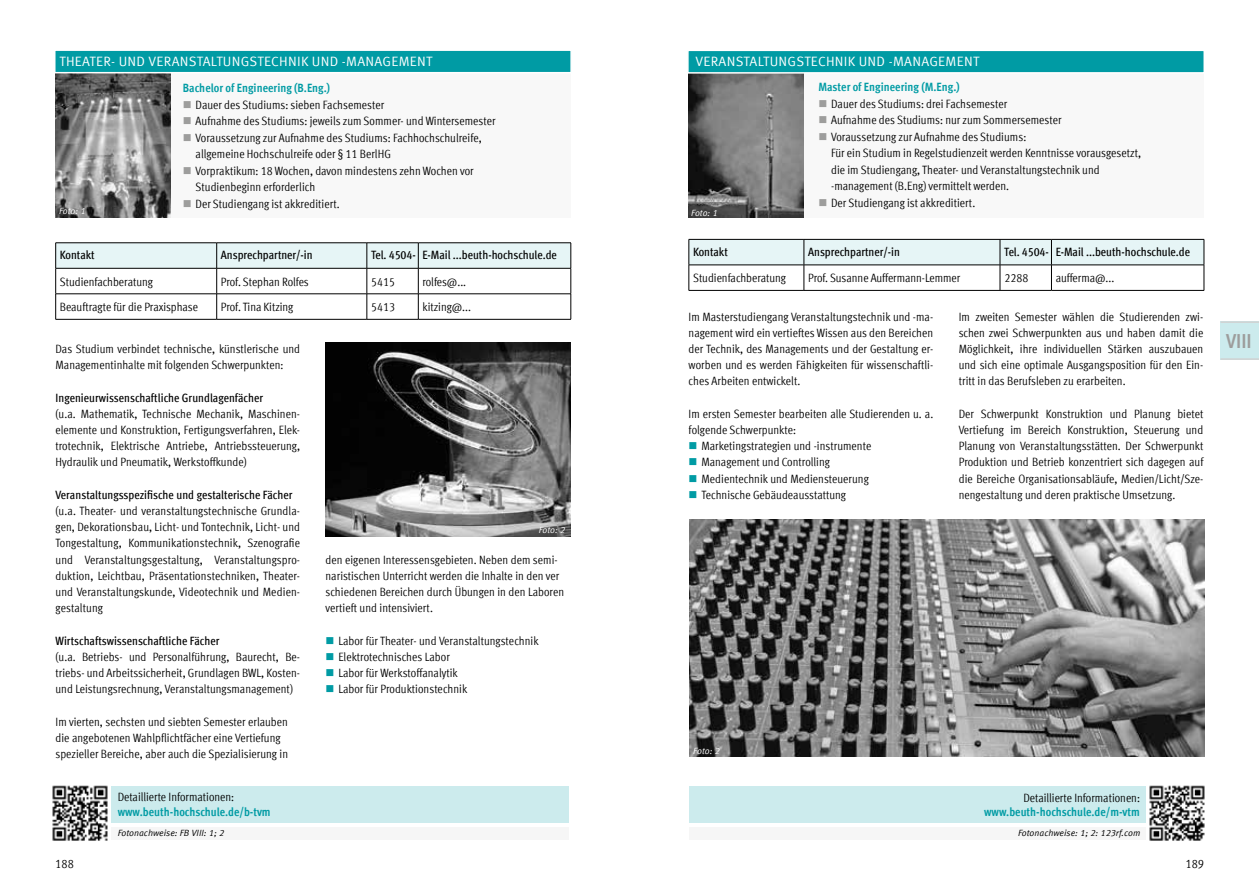
<style>
.page{position:relative;width:1259px;height:893px;background:#fff}
.page>*{position:absolute;margin:0;border:0;box-sizing:border-box;transform-origin:0 0}
.t1{font:700 condensed 20.25px "Meta Offc";color:#9d9d9c}
.t2{font:13.5px "Meta Offc Norm";letter-spacing:.02em;color:#fff}
.t3{font:condensed 12.3px "Meta Offc";color:#000}
.t4{font:condensed 12px/16.2px "Meta Offc";color:#000}
.t5{font:500 condensed 12px "Meta Offc";color:#000}
.t6{font:700 condensed 12px "Meta Offc";color:#009ba4}
.t7{font:9px "Meta Offc Norm Ita";color:#000}
.t8{font:9px "Meta Offc Norm Ita";color:#fff}
.s1{color:#9d9d9c}
.s2{color:#009ba4}
</style>
<div class="page">
<img style="left:55px;top:73px;width:116px;height:145px">
<div style="left:171px;top:72px;width:399px;height:146px;background:#f8f8f8"></div>
<div style="left:54px;top:49px;width:518px;height:24px;background:#009ba4;border:2px solid #fff"></div>
<svg style="left:55px;top:243px;width:516px;height:76px"></svg>
<hr style="left:55px;top:319px;width:162px;height:1px;background:#000">
<hr style="left:217px;top:319px;width:150px;height:1px;background:#000">
<hr style="left:367px;top:319px;width:51px;height:1px;background:#000">
<hr style="left:418px;top:319px;width:153px;height:1px;background:#000">
<img style="left:325px;top:342px;width:245px;height:195px">
<div style="left:55px;top:827px;width:513px;height:13px;background:#f6f6f6"></div>
<div style="left:54px;top:786px;width:514px;height:37px;background:#ccebed"></div>
<img style="left:52px;top:785px;width:59px;height:56px">
<img style="left:688px;top:74px;width:116px;height:144px">
<div style="left:804px;top:73px;width:399px;height:145px;background:#f8f8f8"></div>
<svg style="left:688px;top:239px;width:516px;height:51px"></svg>
<hr style="left:688px;top:290px;width:116px;height:1px;background:#000">
<hr style="left:804px;top:290px;width:196px;height:1px;background:#000">
<hr style="left:1000px;top:290px;width:51px;height:1px;background:#000">
<hr style="left:1051px;top:290px;width:153px;height:1px;background:#000">
<div style="left:687px;top:50px;width:518px;height:24px;background:#009ba4;border:2px solid #fff"></div>
<img style="left:689px;top:519px;width:515px;height:238px">
<div style="left:689px;top:827px;width:513px;height:13px;background:#f6f6f6"></div>
<div style="left:689px;top:786px;width:514px;height:37px;background:#ccebed"></div>
<img style="left:1146px;top:785px;width:59px;height:56px">
<div style="left:1220px;top:321px;width:39px;height:39px;background:#ccebed"></div>
<hr style="left:1220px;top:321px;width:39px;height:2px;background:#d0d0d0">
<hr style="left:1220px;top:358px;width:39px;height:2px;background:#d0d0d0">
<p class="t2" style="left:59px;top:53px;width:374px">THEATER- UND VERANSTALTUNGSTECHNIK UND -MANAGEMENT</p>
<p class="t8" style="left:59px;top:206px;width:28px">Foto: 1</p>
<p class="t6" style="left:183px;top:81px;width:149px">Bachelor of Engineering (B.Eng.)</p>
<p class="t4" style="left:183px;top:96px;width:203px"><span class="s1">■</span> Dauer des Studiums: sieben Fachsemester</p>
<p class="t4" style="left:183px;top:113px;width:314px"><span class="s1">■</span> Aufnahme des Studiums: jeweils zum Sommer- und Wintersemester</p>
<p class="t4" style="left:196px;top:129px;width:288px;text-indent:-13px"><span class="s1">■</span> Voraussetzung zur Aufnahme des Studiums: Fachhochschulreife, allgemeine Hochschulreife oder § 11 BerlHG</p>
<p class="t4" style="left:196px;top:162px;width:280px;text-indent:-13px"><span class="s1">■</span> Vorpraktikum: 18 Wochen, davon mindestens zehn Wochen vor<br>Studienbeginn erforderlich</p>
<p class="t4" style="left:183px;top:195px;width:158px"><span class="s1">■</span> Der Studiengang ist akkreditiert.</p>
<p class="t5" style="left:60px;top:248px;width:36px">Kontakt</p>
<p class="t5" style="left:221px;top:248px;width:93px">Ansprechpartner/-in</p>
<p class="t5" style="left:371px;top:248px;width:187px">Tel. 4504- E-Mail ...beuth-hochschule.de</p>
<p class="t4" style="left:60px;top:274px;width:94px">Studienfachberatung</p>
<p class="t4" style="left:221px;top:274px;width:89px">Prof. Stephan Rolfes</p>
<p class="t4" style="left:371px;top:274px;width:25px">5415</p>
<p class="t4" style="left:422px;top:274px;width:45px">rolfes@...</p>
<p class="t4" style="left:60px;top:299px;width:140px">Beauftragte für die Praxisphase</p>
<p class="t4" style="left:221px;top:299px;width:74px">Prof. Tina Kitzing</p>
<p class="t4" style="left:371px;top:299px;width:26px">5413</p>
<p class="t4" style="left:422px;top:299px;width:50px">kitzing@...</p>
<p class="t4" style="left:56px;top:341px;width:246px">Das Studium verbindet technische, künstlerische und<br>Managementinhalte mit folgenden Schwerpunkten:</p>
<p class="t5" style="left:56px;top:390px;width:209px">Ingenieurwissenschaftliche Grundlagenfächer</p>
<p class="t4" style="left:56px;top:406px;width:246px;text-align:justify">(u.a. Mathematik, Technische Mechanik, Maschinen&shy;elemente und Konstruktion, Fertigungsverfahren, Elek&shy;trotechnik, Elektrische Antriebe, Antriebssteuerung, Hydraulik und Pneumatik, Werkstoffkunde)</p>
<p class="t5" style="left:56px;top:488px;width:238px">Veranstaltungsspezifische und gestalterische Fächer</p>
<p class="t4" style="left:56px;top:503px;width:246px;text-align:justify">(u.a. Theater- und veranstaltungstechnische Grundla&shy;gen, Dekorationsbau, Licht- und Tontechnik, Licht- und Tongestaltung, Kommunikationstechnik, Szenografie und Veranstaltungsgestaltung, Veranstaltungspro&shy;duktion, Leichtbau, Präsentationstechniken, Theater&shy;und Veranstaltungskunde, Videotechnik und Medien&shy;gestaltung</p>
<p class="t5" style="left:56px;top:633px;width:165px">Wirtschaftswissenschaftliche Fächer</p>
<p class="t4" style="left:56px;top:649px;width:246px;text-align:justify">(u.a. Betriebs- und Personalführung, Baurecht, Be&shy;triebs- und Arbeitssicherheit, Grundlagen BWL, Kosten&shy;und Leistungsrechnung, Veranstaltungsmanagement)</p>
<p class="t4" style="left:56px;top:713px;width:234px">Im vierten, sechsten und siebten Semester erlauben die angebotenen Wahlpflichtfächer eine Vertiefung spezieller Bereiche, aber auch die Spezialisierung in</p>
<p class="t8" style="left:539px;top:525px;width:28px">Foto: 2</p>
<p class="t4" style="left:326px;top:551px;width:240px">den eigenen Interessensgebieten. Neben dem semi&shy;naristischen Unterricht werden die Inhalte in den ver schiedenen Bereichen durch Übungen in den Laboren vertieft und intensiviert.</p>
<p class="t4" style="left:326px;top:632px;width:214px"><span class="s2">■</span> Labor für Theater- und Veranstaltungstechnik</p>
<p class="t4" style="left:326px;top:649px;width:126px"><span class="s2">■</span> Elektrotechnisches Labor</p>
<p class="t4" style="left:326px;top:665px;width:134px"><span class="s2">■</span> Labor für Werkstoffanalytik</p>
<p class="t4" style="left:326px;top:681px;width:143px"><span class="s2">■</span> Labor für Produktionstechnik</p>
<p class="t4" style="left:118px;top:789px;width:118px">Detaillierte Informationen:</p>
<p class="t6" style="left:118px;top:804px;width:154px">www.beuth-hochschule.de/b-tvm</p>
<p class="t7" style="left:118px;top:827px;width:108px">Fotonachweise: FB VIII: 1; 2</p>
<p class="t2" style="left:695px;top:53px;width:285px">VERANSTALTUNGSTECHNIK UND -MANAGEMENT</p>
<p class="t6" style="left:818px;top:80px;width:143px">Master of Engineering (M.Eng.)</p>
<p class="t4" style="left:818px;top:95px;width:190px"><span class="s1">■</span> Dauer des Studiums: drei Fachsemester</p>
<p class="t4" style="left:818px;top:112px;width:245px"><span class="s1">■</span> Aufnahme des Studiums: nur zum Sommersemester</p>
<p class="t4" style="left:831px;top:128px;width:311px;text-indent:-13px"><span class="s1">■</span> Voraussetzung zur Aufnahme des Studiums:<br>Für ein Studium in Regelstudienzeit werden Kenntnisse vorausgesetzt, die im Studiengang, Theater- und Veranstaltungstechnik und -management (B.Eng) vermittelt werden.</p>
<p class="t4" style="left:818px;top:194px;width:158px"><span class="s1">■</span> Der Studiengang ist akkreditiert.</p>
<p class="t8" style="left:691px;top:207px;width:28px">Foto: 1</p>
<p class="t5" style="left:693px;top:245px;width:36px">Kontakt</p>
<p class="t5" style="left:808px;top:245px;width:93px">Ansprechpartner/-in</p>
<p class="t5" style="left:1004px;top:245px;width:187px">Tel. 4504- E-Mail ...beuth-hochschule.de</p>
<p class="t4" style="left:693px;top:270px;width:94px">Studienfachberatung</p>
<p class="t4" style="left:808px;top:270px;width:154px">Prof. Susanne Auffermann-Lemmer</p>
<p class="t4" style="left:1004px;top:270px;width:25px">2288</p>
<p class="t4" style="left:1055px;top:270px;width:60px">aufferma@...</p>
<p class="t4" style="left:688px;top:308px;width:246px;text-align:justify">Im Masterstudiengang Veranstaltungstechnik und -ma&shy;nagement wird ein vertieftes Wissen aus den Bereichen der Technik, des Managements und der Gestaltung er&shy;worben und es werden Fähigkeiten für wissenschaftli&shy;ches Arbeiten entwickelt.</p>
<p class="t4" style="left:688px;top:406px;width:246px">Im ersten Semester bearbeiten alle Studierenden u. a. folgende Schwerpunkte:</p>
<p class="t4" style="left:688px;top:438px;width:184px"><span class="s2">■</span> Marketingstrategien und -instrumente</p>
<p class="t4" style="left:688px;top:454px;width:143px"><span class="s2">■</span> Management und Controlling</p>
<p class="t4" style="left:688px;top:470px;width:182px"><span class="s2">■</span> Medientechnik und Mediensteuerung</p>
<p class="t4" style="left:688px;top:487px;width:159px"><span class="s2">■</span> Technische Gebäudeausstattung</p>
<p class="t4" style="left:958px;top:308px;width:246px;text-align:justify">Im zweiten Semester wählen die Studierenden zwi&shy;schen zwei Schwerpunkten aus und haben damit die Möglichkeit, ihre individuellen Stärken auszubauen und sich eine optimale Ausgangsposition für den Ein&shy;tritt in das Berufsleben zu erarbeiten.</p>
<p class="t4" style="left:958px;top:406px;width:246px;text-align:justify">Der Schwerpunkt Konstruktion und Planung bietet Vertiefung im Bereich Konstruktion, Steuerung und Planung von Veranstaltungsstätten. Der Schwerpunkt Produktion und Betrieb konzentriert sich dagegen auf die Bereiche Organisationsabläufe, Medien/Licht/Sze&shy;nengestaltung und deren praktische Umsetzung.</p>
<p class="t8" style="left:693px;top:745px;width:28px">Foto: 2</p>
<p class="t4" style="left:1023px;top:790px;width:118px">Detaillierte Informationen:</p>
<p class="t6" style="left:984px;top:805px;width:157px">www.beuth-hochschule.de/m-vtm</p>
<p class="t7" style="left:1018px;top:827px;width:124px">Fotonachweise: 1; 2: 123rf.com</p>
<p class="t3" style="left:55px;top:857px;width:20px">188</p>
<p class="t3" style="left:1185px;top:857px;width:20px">189</p>
<h1 class="t1" style="left:1226px;top:329px;width:27px">VIII</h1>
</div>
